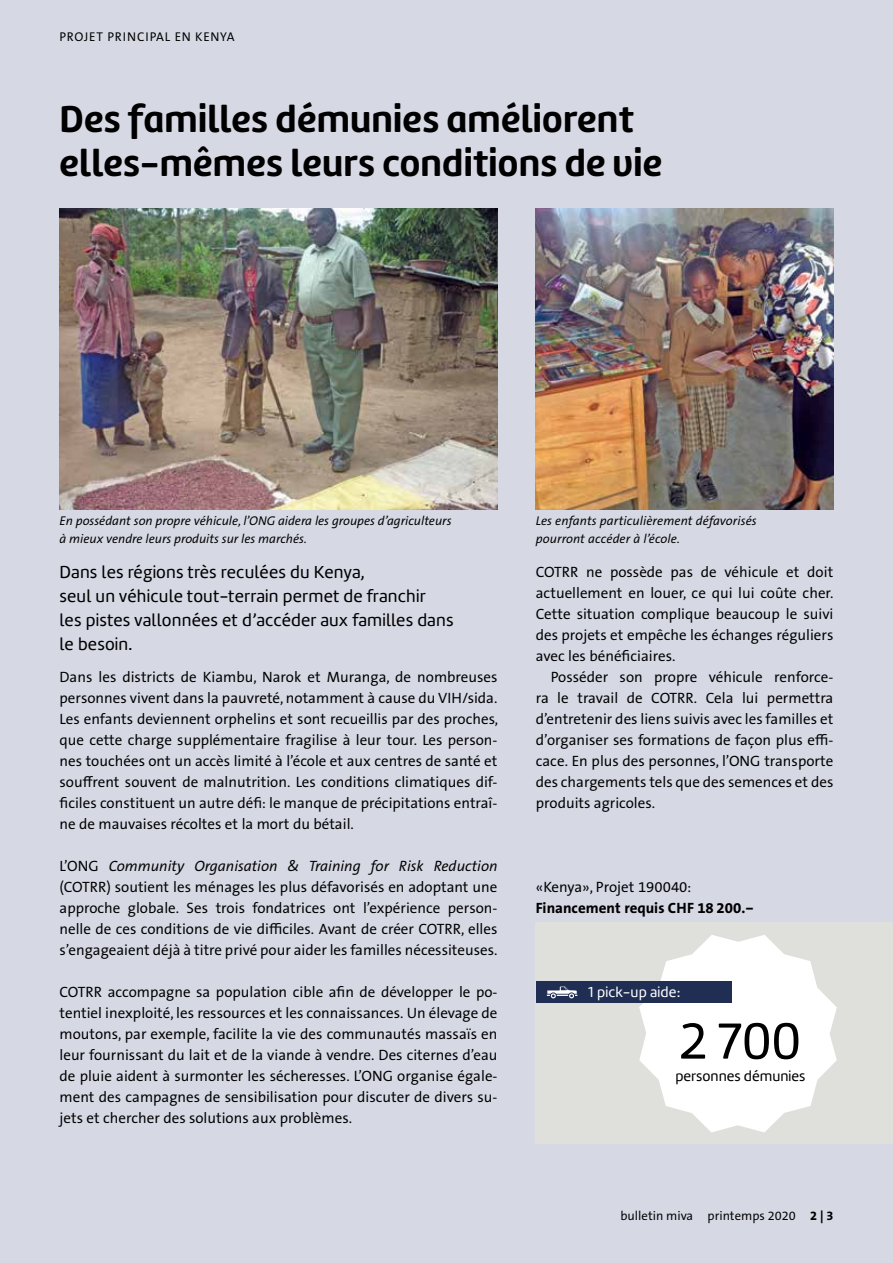
<style>
.page{position:relative;width:893px;height:1263px;background:#d6d8e4}
.page>*{position:absolute;margin:0;border:0;box-sizing:border-box;transform-origin:0 0}
.t1{font:52.5px "Marine Rounded Regular";color:#000}
.t2{font:39px/44.2px "Marine Rounded UP Bold";letter-spacing:.005em;color:#000}
.t3{font:18px/24px "Marine Rounded Regular";letter-spacing:.01em;color:#000}
.t4{font:15px/21px "The Sans Office LF";color:#000;text-align:justify}
.t5{font:700 15px "The Sans Office LF";color:#000}
.t6{font:15px "Marine Rounded Regular";color:#000}
.t7{font:15px "Marine Rounded Regular";letter-spacing:.01em;color:#fff}
.t8{font:italic 12.75px/17.2px "The Sans Office LF";color:#000}
.t9{font:12.75px "The Sans Office LF";color:#000}
.t10{font:12.75px "The Sans Office LF";letter-spacing:.06em;color:#000}
.s1{font-style:italic}
.s2{font-weight:700}
</style>
<div class="page">
<div style="left:536px;top:923px;width:357px;height:221px;background:#dfdfdb"></div>
<svg style="left:639px;top:935px;width:198px;height:197px"></svg>
<div style="left:536px;top:982px;width:195px;height:21px;background:#202e53"></div>
<img style="left:60px;top:209px;width:437px;height:301px">
<img style="left:536px;top:209px;width:297px;height:301px">
<svg style="left:547px;top:986px;width:30px;height:12px"></svg>
<p class="t10" style="left:60px;top:29px;width:177px">PROJET PRINCIPAL EN KENYA</p>
<h2 class="t2" style="left:60px;top:96px;width:604px">Des familles démunies améliorent elles-mêmes leurs conditions de vie</h2>
<p class="t8" style="left:60px;top:512px;width:394px">En possédant son propre véhicule, l’ONG aidera les groupes d’agriculteurs à mieux vendre leurs produits sur les marchés.</p>
<p class="t8" style="left:536px;top:512px;width:223px">Les enfants particulièrement défavorisés pourront accéder à l’école.</p>
<p class="t4" style="left:536px;top:561px;width:299px">COTRR ne possède pas de véhicule et doit actuellement en louer, ce qui lui coûte cher.<br>Cette situation complique beaucoup le suivi des projets et empêche les échanges réguliers avec les bénéficiaires.</p>
<p class="t4" style="left:536px;top:666px;width:299px;text-indent:15px">Posséder son propre véhicule renforce&shy;ra le travail de COTRR. Cela lui permettra d’entretenir des liens suivis avec les familles et d’organiser ses formations de façon plus effi&shy;cace. En plus des personnes, l’ONG transporte des chargements tels que des semences et des produits agricoles.</p>
<p class="t3" style="left:60px;top:560px;width:395px">Dans les régions très reculées du Kenya,<br>seul un véhicule tout-terrain permet de franchir<br>les pistes vallonnées et d’accéder aux familles dans le besoin.</p>
<p class="t4" style="left:60px;top:666px;width:440px">Dans les districts de Kiambu, Narok et Muranga, de nombreuses personnes vivent dans la pauvreté, notamment à cause du VIH/sida.<br>Les enfants deviennent orphelins et sont recueillis par des proches, que cette charge supplémentaire fragilise à leur tour. Les person&shy;nes touchées ont un accès limité à l’école et aux centres de santé et souffrent souvent de malnutrition. Les conditions climatiques dif&shy;ficiles constituent un autre défi: le manque de précipitations entraî&shy;ne de mauvaises récoltes et la mort du bétail.</p>
<p class="t4" style="left:60px;top:855px;width:439px">L’ONG <span class="s1">Community Organisation &amp; Training for Risk Reduction </span>(COTRR) soutient les ménages les plus défavorisés en adoptant une approche globale. Ses trois fondatrices ont l’expérience person&shy;nelle de ces conditions de vie difficiles. Avant de créer COTRR, elles s’engageaient déjà à titre privé pour aider les familles nécessiteuses.</p>
<p class="t4" style="left:60px;top:981px;width:439px">COTRR accompagne sa population cible afin de développer le po&shy;tentiel inexploité, les ressources et les connaissances. Un élevage de moutons, par exemple, facilite la vie des communautés massaïs en leur fournissant du lait et de la viande à vendre. Des citernes d’eau de pluie aident à surmonter les sécheresses. L’ONG organise égale&shy;ment des campagnes de sensibilisation pour discuter de divers su&shy;jets et chercher des solutions aux problèmes.</p>
<p class="t4" style="left:536px;top:876px;width:157px">«Kenya», Projet 190040:</p>
<p class="t5" style="left:536px;top:898px;width:219px">Financement requis CHF 18 200.–</p>
<p class="t7" style="left:588px;top:982px;width:94px">1 pick-up aide:</p>
<h1 class="t1" style="left:680px;top:1008px;width:123px">2 700</h1>
<p class="t6" style="left:675px;top:1067px;width:131px">personnes démunies</p>
<p class="t9" style="left:620px;top:1208px;width:214px">bulletin miva printemps 2020 <span class="s2">2 | 3</span></p>
</div>
